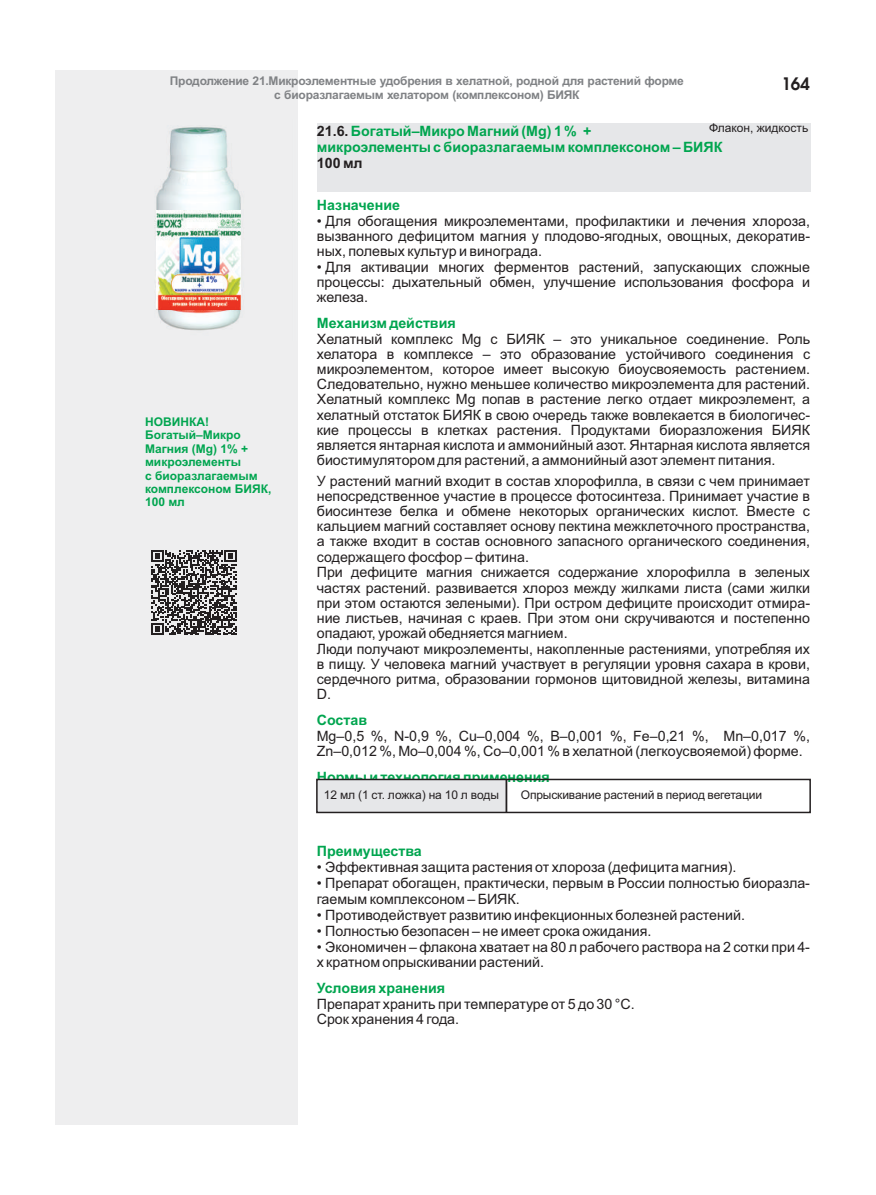
<style>
.page{position:relative;width:876px;height:1195px;background:#fff}
.page>*{position:absolute;margin:0;border:0;box-sizing:border-box;transform-origin:0 0}
.t1{font:700 18px "Avanti";color:#231f20}
.t2{font:14.25px/15.1px "Arial";color:#231f20}
.t3{font:700 14.25px/15.9px "Arial";color:#00a54f}
.t4{font:700 14.25px "Arial";color:#231f20}
.t5{font:700 12px/13.4px "Arial";letter-spacing:-.02em;color:#808285;text-align:center}
.t6{font:700 12px/13.4px "Arial";color:#00a54f}
.t7{font:12px "Arial";letter-spacing:-.01em;color:#231f20}
.s1{color:#231f20}
</style>
<div class="page">
<div style="left:55px;top:70px;width:243px;height:1055px;background:#eeeeef"></div>
<div style="left:317px;top:123px;width:493px;height:69px;background:#e6e7e9"></div>
<div style="left:316px;top:779px;width:191px;height:34px;background:#e6e7e9"></div>
<div style="left:316px;top:779px;width:495px;height:34px;border:2px solid #231f20"></div>
<hr style="left:506px;top:779px;width:1px;height:33px;background:#231f20">
<img style="left:89px;top:119px;width:209px;height:222px">
<img style="left:156px;top:210px;width:84px;height:100px">
<svg style="left:152px;top:550px;width:85px;height:85px;background:#777576"></svg>
<p class="t5" style="left:170px;top:76px;width:516px">Продолжение 21.Микроэлементные удобрения в хелатной, родной для растений форме с биоразлагаемым хелатором (комплексоном) БИЯК</p>
<p class="t1" style="left:781px;top:74px;width:30px">164</p>
<p class="t6" style="left:145px;top:416px;width:128px">НОВИНКА!<br>Богатый–Микро<br>Магния (Mg) 1% + микроэлементы<br>с биоразлагаемым комплексоном БИЯК,<br>100 мл</p>
<p class="t7" style="left:709px;top:123px;width:101px">Флакон, жидкость</p>
<p class="t3" style="left:317px;top:124px;width:407px"><span class="s1">21.6.</span> Богатый–Микро Магний (Mg) 1 % +<br>микроэлементы с биоразлагаемым комплексоном – БИЯК</p>
<p class="t4" style="left:317px;top:157px;width:47px">100 мл</p>
<p class="t3" style="left:317px;top:198px;width:85px">Назначение</p>
<p class="t2" style="left:317px;top:214px;width:495px;text-align:justify">• Для обогащения микроэлементами, профилактики и лечения хлороза, вызванного дефицитом магния у плодово-ягодных, овощных, декоратив&shy;ных, полевых культур и винограда.</p>
<p class="t2" style="left:317px;top:261px;width:495px;text-align:justify">• Для активации многих ферментов растений, запускающих сложные процессы: дыхательный обмен, улучшение использования фосфора и железа.</p>
<p class="t3" style="left:317px;top:316px;width:140px">Механизм действия</p>
<p class="t2" style="left:317px;top:333px;width:495px;text-align:justify">Хелатный комплекс Mg с БИЯК – это уникальное соединение. Роль хелатора в комплексе – это образование устойчивого соединения с микроэлементом, которое имеет высокую биоусвояемость растением.<br>Следовательно, нужно меньшее количество микроэлемента для растений.<br>Хелатный комплекс Mg попав в растение легко отдает микроэлемент, а хелатный отстаток БИЯК в свою очередь также вовлекается в биологичес&shy;кие процессы в клетках растения. Продуктами биоразложения БИЯК является янтарная кислота и аммонийный азот. Янтарная кислота является биостимулятором для растений, а аммонийный азот элемент питания.</p>
<p class="t2" style="left:317px;top:475px;width:495px">У растений магний входит в состав хлорофилла, в связи с чем принимает непосредственное участие в процессе фотосинтеза. Принимает участие в биосинтезе белка и обмене некоторых органических кислот. Вместе с кальцием магний составляет основу пектина межклеточного пространства, а также входит в состав основного запасного органического соединения, содержащего фосфор – фитина.<br>При дефиците магния снижается содержание хлорофилла в зеленых частях растений. развивается хлороз между жилками листа (сами жилки при этом остаются зелеными). При остром дефиците происходит отмира&shy;ние листьев, начиная с краев. При этом они скручиваются и постепенно опадают, урожай обедняется магнием.<br>Люди получают микроэлементы, накопленные растениями, употребляя их в пищу. У человека магний участвует в регуляции уровня сахара в крови, сердечного ритма, образовании гормонов щитовидной железы, витамина D.</p>
<p class="t3" style="left:317px;top:713px;width:52px">Состав</p>
<p class="t2" style="left:317px;top:730px;width:495px">Mg–0,5 %, N-0,9 %, Cu–0,004 %, B–0,001 %, Fe–0,21 %, Mn–0,017 %,<br>Zn–0,012 %, Mo–0,004 %, Co–0,001 % в хелатной (легкоусвояемой) форме.</p>
<p class="t3" style="left:317px;top:771px;width:235px">Нормы и технология применения</p>
<p class="t7" style="left:324px;top:790px;width:177px">12 мл (1 ст. ложка) на 10 л воды</p>
<p class="t7" style="left:521px;top:790px;width:243px">Опрыскивание растений в период вегетации</p>
<p class="t3" style="left:317px;top:844px;width:107px">Преимущества</p>
<p class="t2" style="left:317px;top:861px;width:421px">• Эффективная защита растения от хлороза (дефицита магния).</p>
<p class="t2" style="left:317px;top:876px;width:495px;line-height:15.9px">• Препарат обогащен, практически, первым в России полностью биоразла&shy;гаемым комплексоном – БИЯК.</p>
<p class="t2" style="left:317px;top:908px;width:430px">• Противодействует развитию инфекционных болезней растений.</p>
<p class="t2" style="left:317px;top:924px;width:336px">• Полностью безопасен – не имеет срока ожидания.</p>
<p class="t2" style="left:317px;top:940px;width:495px">• Экономичен – флакона хватает на 80 л рабочего раствора на 2 сотки при 4- х кратном опрыскивании растений.</p>
<p class="t3" style="left:317px;top:981px;width:130px">Условия хранения</p>
<p class="t2" style="left:317px;top:997px;width:320px;line-height:15.9px">Препарат хранить при температуре от 5 до 30 °С.<br>Срок хранения 4 года.</p>
</div>
